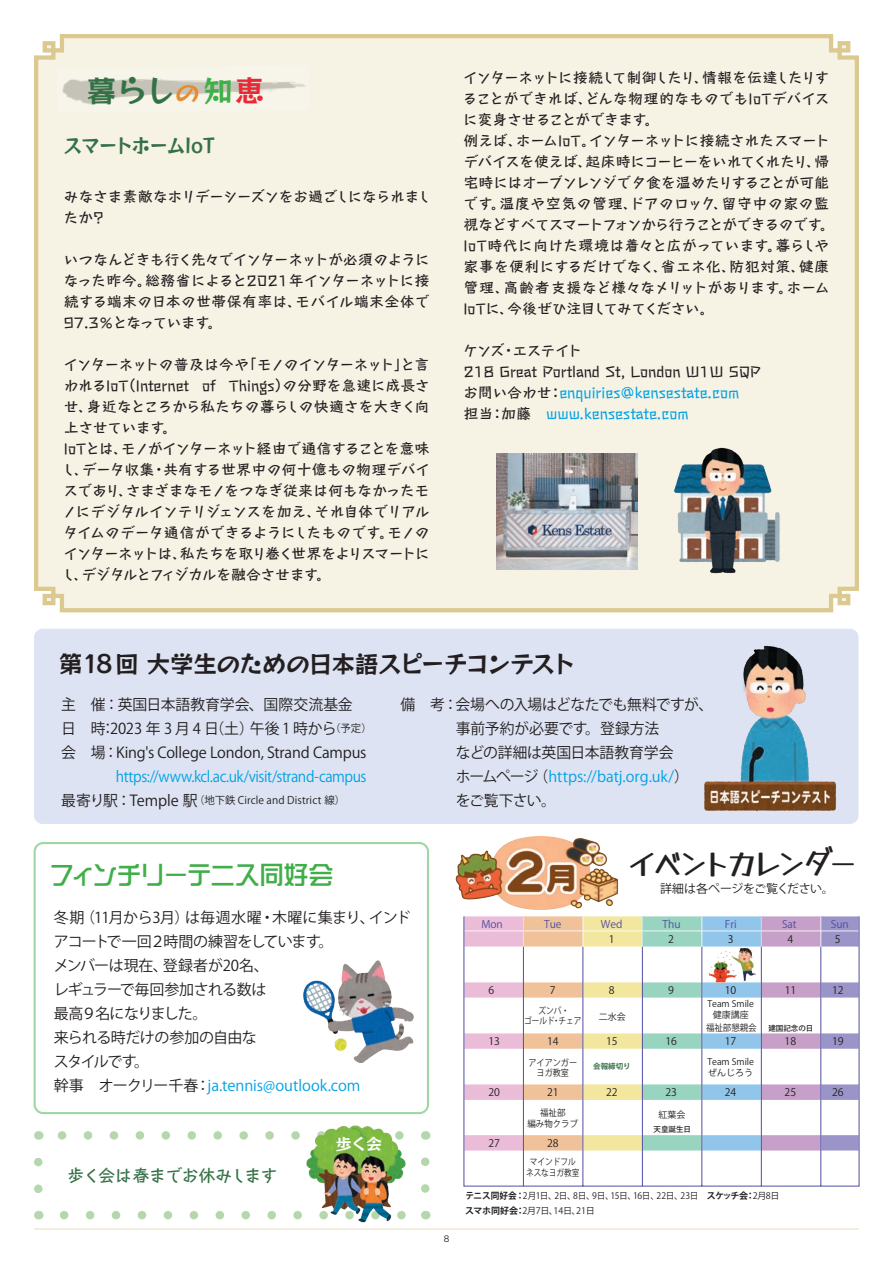
<style>
.page{position:relative;width:893px;height:1263px;background:#fff}
.page>*{position:absolute;margin:0;border:0;box-sizing:border-box;transform-origin:0 0}
.t1{font:31.5px "Yusei Magic";letter-spacing:-.025em;color:#231f20;scale:.93 1}
.t2{font:30px "Rockn Roll One";color:#357147}
.t3{font:25.5px "DF So Gei Std W5";letter-spacing:-.065em;color:#40ae49}
.t4{font:24px "Rockn Roll One";letter-spacing:-.035em;color:#231f20}
.t5{font:19.5px "Rockn Roll One";letter-spacing:-.04em;color:#357147;scale:.95 1}
.t6{font:18px "Stick";letter-spacing:-.09em;color:#357147}
.t7{font:16.2px "Rockn Roll One";color:#fff}
.t8{font:15px/21px "Stick";letter-spacing:-.03em;color:#231f20}
.t9{font:15px/24px "Koz Go Pr 6 N";letter-spacing:-.02em;color:#231f20}
.t10{font:15px/21px "Stick";color:#231f20}
.t11{font:12px "Koz Go Pr 6 N";letter-spacing:-.03em;color:#231f20}
.t12{font:10.5px "Koz Go Pr 6 N";letter-spacing:.01em;color:#231f20}
.t13{font:10.35px "Koz Go Pr 6 N Regular 90 pv RKSJ H";color:#231f20}
.t14{font:10.35px "Koz Go Pr 6 N Regular 90 pv RKSJ H";color:#504fa1}
.t15{font:9px/15.5px "Koz Go Pr 6 N";letter-spacing:-.04em;color:#231f20;scale:.96 1}
.t16{font:9px/10.5px "Koz Go Pr 6 N";color:#231f20;text-align:center}
.t17{font:9px/10.5px "Koz Go Pr 6 N";color:#231f20;text-align:center;scale:.85 1}
.t18{font:9px/10.4px "Koz Go Pr 6 N";color:#231f20;text-align:center;scale:.94 1}
.t19{font:9px/10.5px "Koz Go Pr 6 N";color:#231f20;text-align:center;scale:.9 1}
.t20{font:8.55px "Hira Kaku Pro W3";color:#231f20}
.t21{font:500 7.5px "Koz Go Pr 6 N";color:#231f20}
.t22{font:700 7.5px "Koz Go Pr 6 N";color:#357147}
.s1{font-size:24.6px;color:#e88a2e}
.s2{color:#40ae49}
.s3{color:#ed2836}
.s4{color:#00a2e4}
.s5{font-size:10.5px}
.s6{font-size:15px}
.s7{font-weight:700}
</style>
<div class="page">
<div style="left:34px;top:34px;width:825px;height:579px;background:#f6f3e5"></div>
<div style="left:34px;top:842px;width:395px;height:272px;border:2px solid #40ae49;border-radius:9px"></div>
<div style="left:34px;top:629px;width:824px;height:195px;background:#dde3f2;border-radius:9px"></div>
<hr style="left:34px;top:1228px;width:825px;height:1px;background:#e8e0c4">
<svg style="left:464px;top:916px;width:395px;height:270px"></svg>
<svg style="left:34px;top:1162px;width:9px;height:31px"></svg>
<svg style="left:64px;top:1211px;width:238px;height:8px"></svg>
<svg style="left:421px;top:1157px;width:8px;height:31px"></svg>
<svg style="left:57px;top:1131px;width:243px;height:9px"></svg>
<img style="left:455px;top:837px;width:163px;height:73px">
<img style="left:672px;top:442px;width:109px;height:136px">
<img style="left:57px;top:65px;width:253px;height:48px">
<img style="left:306px;top:1125px;width:100px;height:98px">
<img style="left:303px;top:960px;width:111px;height:103px">
<img style="left:497px;top:454px;width:141px;height:116px">
<img style="left:704px;top:645px;width:132px;height:167px">
<img style="left:707px;top:947px;width:50px;height:35px">
<h2 class="t2" style="left:86px;top:71px;width:180px">暮らし<span class="s1">の</span><span class="s2">知</span><span class="s3">恵</span></h2>
<h3 class="t5" style="left:63px;top:132px;width:161px">スマートホームIoT</h3>
<p class="t8" style="left:63px;top:185px;width:370px">みなさま素敵なホリデーシーズンをお過ごしになられましたか？</p>
<p class="t8" style="left:63px;top:248px;width:368px;text-align:justify">いつなんどきも行く先々でインターネットが必須のようになった昨今。総務省によると2021年インターネットに接続する端末の日本の世帯保有率は、モバイル端末全体で97.3％となっています。</p>
<p class="t8" style="left:61px;top:353px;width:371px">インターネットの普及は今や「モノのインターネット」と言われるIoT（Internet of Things）の分野を急速に成長させ、身近なところから私たちの暮らしの快適さを大きく向上させています。<br>IoTとは、モノがインターネット経由で通信することを意味し、データ収集・共有する世界中の何十億もの物理デバイスであり、さまざまなモノをつなぎ従来は何もなかったモノにデジタルインテリジェンスを加え、それ自体でリアルタイムのデータ通信ができるようにしたものです。モノのインターネットは、私たちを取り巻く世界をよりスマートにし、デジタルとフィジカルを融合させます。</p>
<p class="t8" style="left:463px;top:66px;width:374px">インターネットに接続して制御したり、情報を伝達したりすることができれば、どんな物理的なものでもIoTデバイスに変身させることができます。<br>例えば、ホームIoT。インターネットに接続されたスマートデバイスを使えば、起床時にコーヒーをいれてくれたり、帰宅時にはオーブンレンジで夕食を温めたりすることが可能です。温度や空気の管理、ドアのロック、留守中の家の監視などすべてスマートフォンから行うことができるのです。<br>IoT時代に向けた環境は着々と広がっています。暮らしや家事を便利にするだけでなく、省エネ化、防犯対策、健康管理、高齢者支援など様々なメリットがあります。ホーム<br>IoTに、今後ぜひ注目してみてください。</p>
<p class="t10" style="left:463px;top:339px;width:299px">ケンズ・エステイト<br>218 Great Portland St, London W1W 5QPお問い合わせ：<span class="s4">enquiries@kensestate.com<br></span>担当：加藤　<span class="s4">www.kensestate.com</span></p>
<h3 class="t4" style="left:59px;top:648px;width:519px">第18回 大学生のための日本語スピーチコンテスト</h3>
<p class="t9" style="left:61px;top:692px;width:312px">主　催：英国日本語教育学会、国際交流基金<br>日　時：2023 年 3 月 4 日（土）午後 1 時から<span class="s5">（予定）</span>会　場：King's College London, Strand Campus　　　 <span class="s4">https://www.kcl.ac.uk/visit/strand-campus</span></p>
<p class="t12" style="left:61px;top:794px;width:286px"><span class="s6">最寄り駅：Temple 駅</span>（地下鉄 Circle and District 線）</p>
<h3 class="t3" style="left:50px;top:861px;width:286px">フィンチリーテニス同好会</h3>
<p class="t9" style="left:456px;top:692px;width:259px;text-indent:-55px">備　考：会場への入場はどなたでも無料ですが、事前予約が必要です。登録方法<br>などの詳細は英国日本語教育学会<br>ホームページ（<span class="s4">https://batj.org.uk/</span>）<br>をご覧下さい。</p>
<h1 class="t1" style="left:629px;top:846px;width:245px">イベントカレンダー</h1>
<p class="t11" style="left:660px;top:881px;width:175px">詳細は各ページをご覧ください。</p>
<p class="t9" style="left:54px;top:905px;width:359px">冬期（11月から3月）は毎週水曜・木曜に集まり、インドアコートで一回２時間の練習をしています。<br>メンバーは現在、登録者が20名、<br>レギュラーで毎回参加される数は<br>最高９名になりました。<br>来られる時だけの参加の自由な<br>スタイルです。<br>幹事　オークリー千春：<span class="s4">ja.tennis@outlook.com</span></p>
<p class="t6" style="left:67px;top:1161px;width:212px">歩く会は春までお休みします</p>
<p class="t7" style="left:335px;top:1133px;width:48px">歩く会</p>
<p class="t14" style="left:481px;top:918px;width:23px">Mon</p>
<p class="t14" style="left:544px;top:918px;width:19px">Tue</p>
<p class="t14" style="left:601px;top:918px;width:23px">Wed</p>
<p class="t14" style="left:663px;top:918px;width:20px">Thu</p>
<p class="t14" style="left:725px;top:918px;width:13px">Fri</p>
<p class="t14" style="left:782px;top:918px;width:16px">Sat</p>
<p class="t14" style="left:831px;top:918px;width:19px">Sun</p>
<p class="t13" style="left:609px;top:933px;width:7px">1</p>
<p class="t13" style="left:668px;top:933px;width:7px">2</p>
<p class="t13" style="left:728px;top:933px;width:7px">3</p>
<p class="t13" style="left:787px;top:933px;width:7px">4</p>
<p class="t13" style="left:835px;top:933px;width:7px">5</p>
<p class="t20" style="left:444px;top:1231px;width:7px">8</p>
<p class="t13" style="left:488px;top:984px;width:7px">6</p>
<p class="t13" style="left:550px;top:984px;width:7px">7</p>
<p class="t13" style="left:609px;top:984px;width:7px">8</p>
<p class="t13" style="left:668px;top:984px;width:7px">9</p>
<p class="t13" style="left:725px;top:984px;width:13px">10</p>
<p class="t13" style="left:785px;top:984px;width:13px">11</p>
<p class="t13" style="left:832px;top:984px;width:13px">12</p>
<p class="t16" style="left:708px;top:999px;width:48px">Team Smile健康講座</p>
<p class="t16" style="left:708px;top:1057px;width:48px;text-align:left">Team Smileぜんじろう</p>
<p class="t17" style="left:524px;top:1005px;width:69px">ズンバ・<br>ゴールド・チェア</p>
<p class="t16" style="left:599px;top:1012px;width:28px">二水会</p>
<p class="t18" style="left:706px;top:1023px;width:56px">福祉部懇親会</p>
<p class="t21" style="left:768px;top:1024px;width:46px">建国記念の日</p>
<p class="t13" style="left:488px;top:1035px;width:13px">13</p>
<p class="t13" style="left:547px;top:1035px;width:13px">14</p>
<p class="t13" style="left:606px;top:1035px;width:13px">15</p>
<p class="t13" style="left:665px;top:1035px;width:13px">16</p>
<p class="t13" style="left:725px;top:1035px;width:13px">17</p>
<p class="t13" style="left:785px;top:1035px;width:13px">18</p>
<p class="t13" style="left:832px;top:1035px;width:13px">19</p>
<p class="t19" style="left:528px;top:1057px;width:56px">アイアンガーヨガ教室</p>
<p class="t22" style="left:593px;top:1062px;width:39px">会報締切り</p>
<p class="t13" style="left:488px;top:1086px;width:13px">20</p>
<p class="t13" style="left:547px;top:1086px;width:13px">21</p>
<p class="t13" style="left:606px;top:1086px;width:13px">22</p>
<p class="t13" style="left:665px;top:1086px;width:13px">23</p>
<p class="t13" style="left:725px;top:1086px;width:13px">24</p>
<p class="t13" style="left:785px;top:1086px;width:13px">25</p>
<p class="t13" style="left:832px;top:1086px;width:13px">26</p>
<p class="t18" style="left:527px;top:1108px;width:56px">福祉部<br>編み物クラブ</p>
<p class="t13" style="left:488px;top:1137px;width:13px">27</p>
<p class="t13" style="left:547px;top:1137px;width:13px">28</p>
<p class="t17" style="left:526px;top:1157px;width:65px">マインドフルネスなヨガ教室</p>
<p class="t16" style="left:658px;top:1109px;width:28px">紅葉会</p>
<p class="t21" style="left:654px;top:1125px;width:39px">天皇誕生日</p>
<p class="t15" style="left:465px;top:1188px;width:329px"><span class="s7">テニス同好会：</span>2月1日、2日、8日、9日、15日、16日、22日、23日 <span class="s7">スケッチ会：</span>2月8日<span class="s7">スマホ同好会：</span>2月7日、14日、21日</p>
</div>
